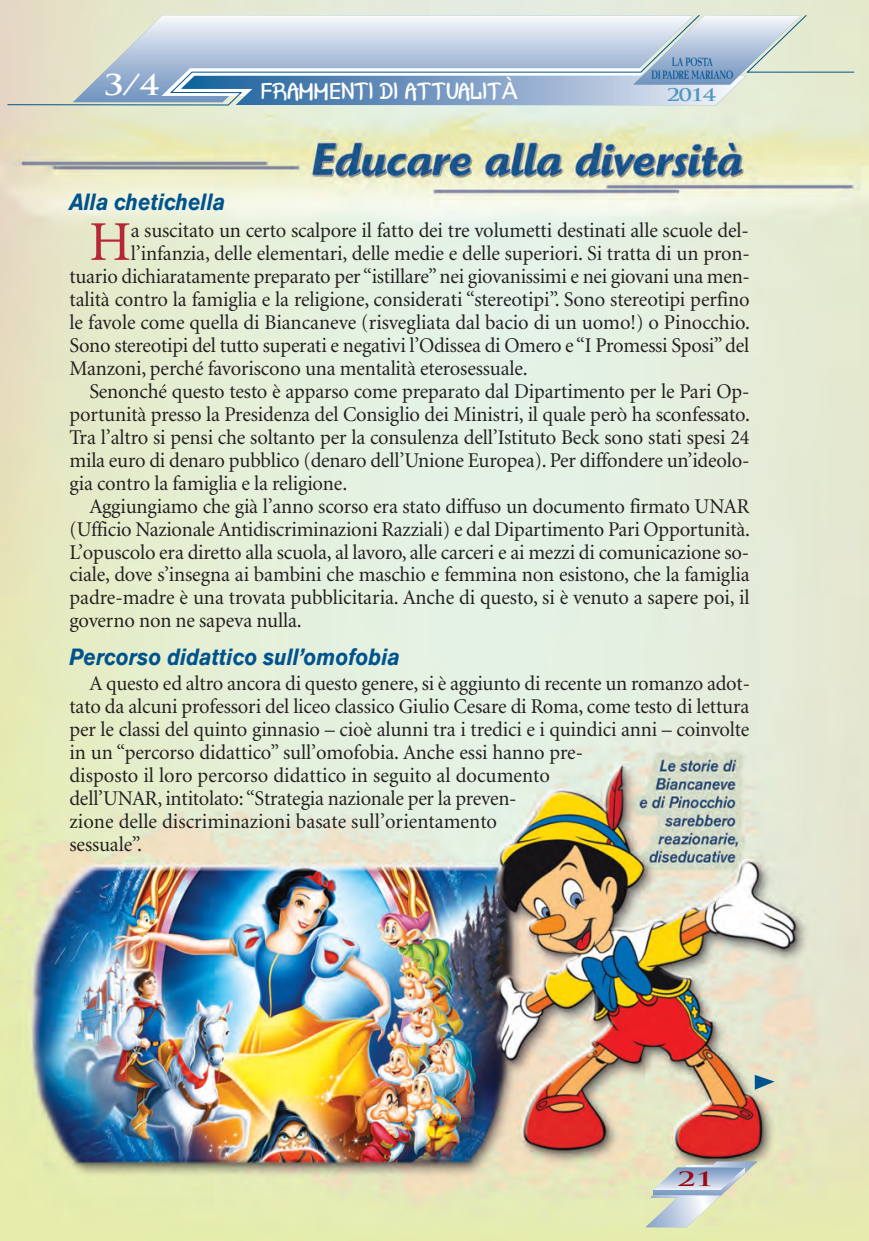
<style>
.page{position:relative;width:869px;height:1241px;background:#fff}
.page>*{position:absolute;margin:0;border:0;box-sizing:border-box;transform-origin:0 0}
.t1{font:56.18px "Minion";color:#b72837}
.t2{font:700 28px "Trajan Pro";color:#fff;scale:1.19 1}
.t3{font:23.62px "Crash Test";letter-spacing:.015em;color:#fff}
.t4{font:italic 700 23.28px "Akzidenz Grotesk BE";color:#00538d;scale:.89 1}
.t5{font:21px/22.9px "Minion";letter-spacing:-.01em;color:#231f20}
.t6{font:700 19.25px "Trajan Pro";color:#9d070d;scale:1.6 1}
.t7{font:700 17.15px "Trajan Pro";color:#5297c0;scale:1.33 1}
.t8{font:300 14px/13.8px "Graphic";color:#00538d;text-align:center;scale:.66 1}
.s1{font-family:"Lucida Grande"}
</style>
<div class="page">
<img style="left:0;top:0;width:868px;height:1240px">
<svg style="left:754px;top:1074px;width:20px;height:15px"></svg>
<svg style="left:7px;top:14px;width:693px;height:92px"></svg>
<svg style="left:161px;top:14px;width:693px;height:91px"></svg>
<svg style="left:645px;top:1161px;width:111px;height:65px"></svg>
<p class="t8" style="left:651px;top:54px;width:125px">LA POSTA<br>DI PADRE MARIANO</p>
<h2 class="t2" style="left:104px;top:69px;width:48px">3/4</h2>
<p class="t3" style="left:260px;top:70px;width:259px">FRAMMENTI DI ATTUALIT<span class="s1">À</span></p>
<p class="t7" style="left:666px;top:85px;width:39px">2014</p>
<p class="t4" style="left:69px;top:193px;width:176px">Alla chetichella</p>
<h1 class="t1" style="left:89px;top:220px;width:43px">H</h1>
<p class="t5" style="left:131px;top:220px;width:619px">a suscitato un certo scalpore il fatto dei tre volumetti destinati alle scuole del-</p>
<p class="t5" style="left:131px;top:243px;width:620px">l’infanzia, delle elementari, delle medie e delle superiori. Si tratta di un pron-</p>
<p class="t5" style="left:69px;top:266px;width:681px">tuario dichiaratamente preparato per “istillare” nei giovanissimi e nei giovani una men-</p>
<p class="t5" style="left:69px;top:289px;width:681px">talità contro la famiglia e la religione, considerati “stereotipi”. Sono stereotipi perfino</p>
<p class="t5" style="left:69px;top:312px;width:681px">le favole come quella di Biancaneve (risvegliata dal bacio di un uomo!) o Pinocchio.</p>
<p class="t5" style="left:69px;top:335px;width:681px">Sono stereotipi del tutto superati e negativi l’Odissea di Omero e “I Promessi Sposi” del</p>
<p class="t5" style="left:69px;top:358px;width:459px">Manzoni, perché favoriscono una mentalità eterosessuale.</p>
<p class="t5" style="left:89px;top:381px;width:661px">Senonché questo testo è apparso come preparato dal Dipartimento per le Pari Op-</p>
<p class="t5" style="left:69px;top:404px;width:681px">portunità presso la Presidenza del Consiglio dei Ministri, il quale però ha sconfessato.</p>
<p class="t5" style="left:69px;top:427px;width:681px">Tra l’altro si pensi che soltanto per la consulenza dell’Istituto Beck sono stati spesi 24</p>
<p class="t5" style="left:69px;top:450px;width:681px">mila euro di denaro pubblico (denaro dell’Unione Europea). Per diffondere un’ideolo-</p>
<p class="t5" style="left:69px;top:473px;width:279px">gia contro la famiglia e la religione.</p>
<p class="t5" style="left:89px;top:496px;width:661px">Aggiungiamo che già l’anno scorso era stato diffuso un documento firmato UNAR</p>
<p class="t5" style="left:69px;top:519px;width:681px">(Ufficio Nazionale Antidiscriminazioni Razziali) e dal Dipartimento Pari Opportunità.</p>
<p class="t5" style="left:69px;top:542px;width:681px">L’opuscolo era diretto alla scuola, al lavoro, alle carceri e ai mezzi di comunicazione so-</p>
<p class="t5" style="left:69px;top:565px;width:681px">ciale, dove s’insegna ai bambini che maschio e femmina non esistono, che la famiglia</p>
<p class="t5" style="left:69px;top:588px;width:681px">padre-madre è una trovata pubblicitaria. Anche di questo, si è venuto a sapere poi, il</p>
<p class="t5" style="left:69px;top:610px;width:234px">governo non ne sapeva nulla.</p>
<p class="t4" style="left:69px;top:647px;width:373px">Percorso didattico sull’omofobia</p>
<p class="t5" style="left:69px;top:673px;width:681px;text-align:justify;text-indent:20px">A questo ed altro ancora di questo genere, si è aggiunto di recente un romanzo adot&shy;tato da alcuni professori del liceo classico Giulio Cesare di Roma, come testo di lettura per le classi del quinto ginnasio – cioè alunni tra i tredici e i quindici anni – coinvolte</p>
<p class="t5" style="left:69px;top:742px;width:515px">in un “percorso didattico” sull’omofobia. Anche essi hanno pre&shy;disposto il loro percorso didattico in seguito al documento dell’UNAR, intitolato: “Strategia nazionale per la preven-<br>zione delle discriminazioni basate sull’orientamento<br>sessuale”.</p>
<p class="t6" style="left:676px;top:1167px;width:25px">21</p>
</div>
